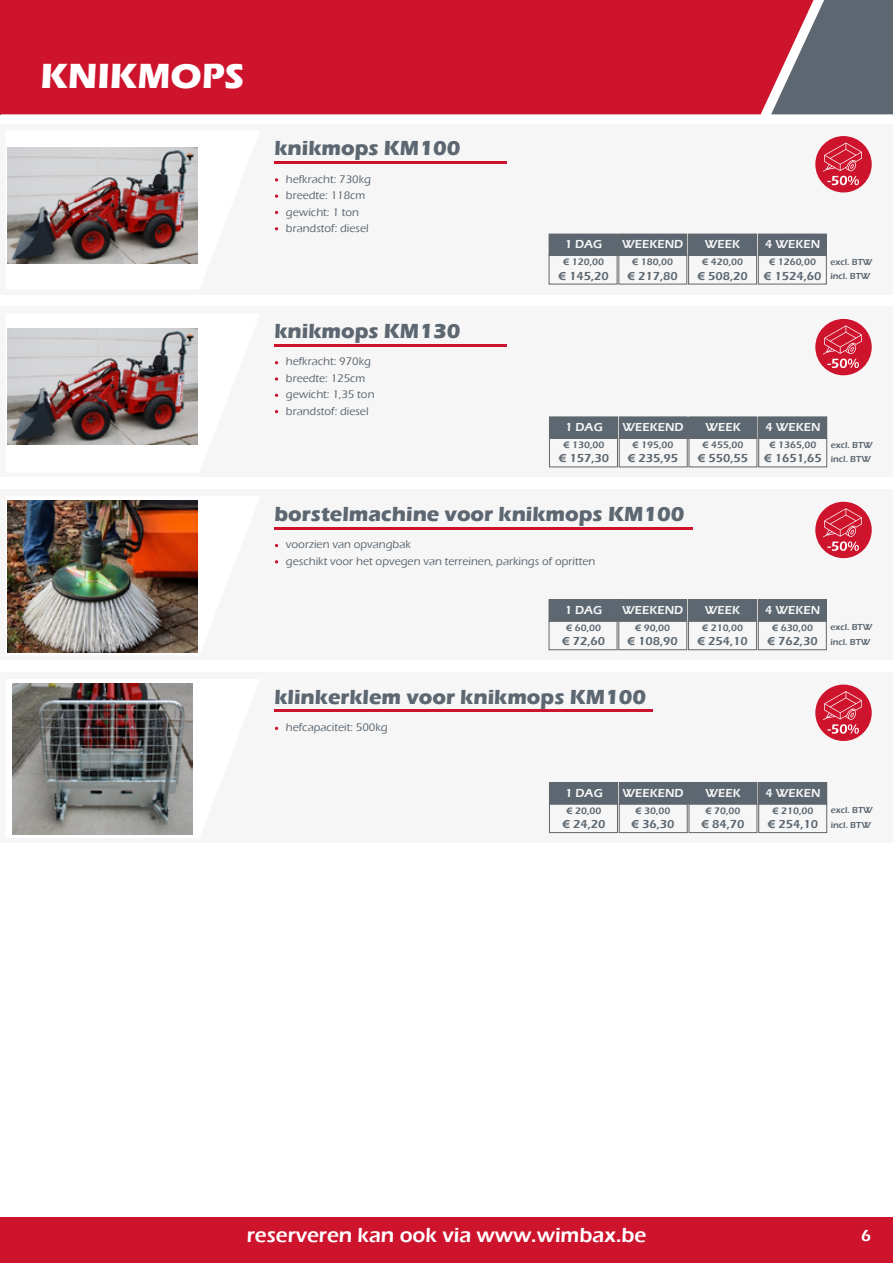
<style>
.page{position:relative;width:893px;height:1263px;background:#fff}
.page>*{position:absolute;margin:0;border:0;box-sizing:border-box;transform-origin:0 0}
.t1{font:700 36px "Eras ITC";color:#fff}
.t2{font:700 21px "Eras ITC";color:#5c6771}
.t3{font:600 21px "Eras ITC";color:#fff}
.t4{font:600 16.5px "Eras ITC";color:#fff}
.t5{font:600 12px "Eras ITC";color:#5c6771}
.t6{font:600 12px "Eras ITC";color:#f6f6f6}
.t7{font:500 11.4px/16.5px "Eras ITC";color:#5c6771}
.t8{font:600 9.75px "Eras ITC";color:#5c6771}
.t9{font:600 9px/14.4px "Eras ITC";color:#5c6771}
</style>
<div class="page">
<div style="left:0;top:1217px;width:893px;height:46px;background:#ce132d"></div>
<div style="left:0;top:0;width:771px;height:114px;background:#ce132d"></div>
<svg style="left:771px;top:0;width:122px;height:114px;background:#786772"></svg>
<div style="left:0;top:124px;width:893px;height:170px;background:#f6f6f6"></div>
<hr style="left:274px;top:161px;width:233px;height:2px;background:#ce132d">
<img style="left:8px;top:147px;width:190px;height:116px">
<div style="left:549px;top:234px;width:68px;height:21px;background:#5c6771"></div>
<div style="left:549px;top:255px;width:68px;height:29px;border:1px solid #63676b"></div>
<div style="left:619px;top:234px;width:68px;height:21px;background:#5c6771"></div>
<div style="left:619px;top:255px;width:68px;height:29px;border:1px solid #63676b"></div>
<div style="left:689px;top:234px;width:68px;height:21px;background:#5c6771"></div>
<div style="left:688px;top:255px;width:69px;height:29px;border:1px solid #63676b"></div>
<div style="left:758px;top:234px;width:68px;height:21px;background:#5c6771"></div>
<div style="left:758px;top:255px;width:68px;height:29px;border:1px solid #63676b"></div>
<div style="left:0;top:307px;width:893px;height:170px;background:#f6f6f6"></div>
<svg style="left:275px;top:377px;width:3px;height:4px"></svg>
<hr style="left:274px;top:344px;width:233px;height:2px;background:#ce132d">
<img style="left:8px;top:328px;width:190px;height:117px">
<div style="left:549px;top:417px;width:68px;height:21px;background:#5c6771"></div>
<div style="left:549px;top:438px;width:69px;height:29px;border:1px solid #63676b"></div>
<div style="left:619px;top:417px;width:68px;height:21px;background:#5c6771"></div>
<div style="left:619px;top:438px;width:68px;height:29px;border:1px solid #63676b"></div>
<div style="left:689px;top:417px;width:68px;height:21px;background:#5c6771"></div>
<div style="left:689px;top:438px;width:68px;height:29px;border:1px solid #63676b"></div>
<div style="left:759px;top:417px;width:68px;height:21px;background:#5c6771"></div>
<div style="left:758px;top:438px;width:69px;height:29px;border:1px solid #63676b"></div>
<div style="left:0;top:490px;width:893px;height:170px;background:#f6f6f6"></div>
<hr style="left:274px;top:527px;width:419px;height:2px;background:#ce132d">
<img style="left:8px;top:500px;width:190px;height:152px">
<div style="left:549px;top:600px;width:68px;height:21px;background:#5c6771"></div>
<div style="left:549px;top:599px;width:68px;height:22px;border:1px solid #63676b"></div>
<div style="left:549px;top:621px;width:68px;height:29px;border:1px solid #63676b"></div>
<div style="left:619px;top:600px;width:68px;height:21px;background:#5c6771"></div>
<div style="left:619px;top:599px;width:68px;height:22px;border:1px solid #63676b"></div>
<div style="left:619px;top:621px;width:68px;height:29px;border:1px solid #63676b"></div>
<div style="left:688px;top:600px;width:69px;height:21px;background:#5c6771"></div>
<div style="left:688px;top:599px;width:69px;height:22px;border:1px solid #63676b"></div>
<div style="left:688px;top:621px;width:69px;height:29px;border:1px solid #63676b"></div>
<div style="left:758px;top:600px;width:68px;height:21px;background:#5c6771"></div>
<div style="left:758px;top:599px;width:68px;height:22px;border:1px solid #63676b"></div>
<div style="left:758px;top:621px;width:68px;height:29px;border:1px solid #63676b"></div>
<div style="left:0;top:672px;width:893px;height:170px;background:#f6f6f6"></div>
<hr style="left:274px;top:710px;width:379px;height:2px;background:#ce132d">
<img style="left:13px;top:683px;width:180px;height:152px">
<div style="left:549px;top:782px;width:68px;height:22px;background:#5c6771"></div>
<div style="left:549px;top:804px;width:69px;height:29px;border:1px solid #63676b"></div>
<div style="left:619px;top:782px;width:68px;height:22px;background:#5c6771"></div>
<div style="left:619px;top:804px;width:68px;height:29px;border:1px solid #63676b"></div>
<div style="left:689px;top:782px;width:68px;height:22px;background:#5c6771"></div>
<div style="left:689px;top:804px;width:68px;height:29px;border:1px solid #63676b"></div>
<div style="left:759px;top:782px;width:68px;height:22px;background:#5c6771"></div>
<div style="left:758px;top:804px;width:69px;height:29px;border:1px solid #63676b"></div>
<div style="left:815px;top:136px;width:57px;height:56px;background:#ce132d;border-radius:50%"></div>
<svg style="left:823px;top:143px;width:39px;height:42px"></svg>
<div style="left:815px;top:319px;width:57px;height:56px;background:#ce132d;border-radius:50%"></div>
<svg style="left:823px;top:325px;width:39px;height:43px"></svg>
<div style="left:815px;top:502px;width:57px;height:56px;background:#ce132d;border-radius:50%"></div>
<svg style="left:823px;top:508px;width:39px;height:43px"></svg>
<div style="left:815px;top:684px;width:57px;height:57px;background:#ce132d;border-radius:50%"></div>
<svg style="left:823px;top:691px;width:39px;height:43px"></svg>
<h1 class="t1" style="left:40px;top:55px;width:206px">KNIKMOPS</h1>
<h2 class="t2" style="left:274px;top:136px;width:187px">knikmops KM100</h2>
<p class="t7" style="left:286px;top:171px;width:87px">hefkracht: 730kg breedte: 118cm gewicht: 1 ton brandstof: diesel</p>
<h2 class="t2" style="left:274px;top:319px;width:187px">knikmops KM130</h2>
<p class="t7" style="left:286px;top:353px;width:90px">hefkracht: 970kg breedte: 125cm gewicht: 1,35 ton brandstof: diesel</p>
<p class="t6" style="left:565px;top:237px;width:39px">1 DAG</p>
<p class="t6" style="left:622px;top:237px;width:63px">WEEKEND</p>
<p class="t6" style="left:705px;top:237px;width:37px">WEEK</p>
<p class="t6" style="left:765px;top:237px;width:57px">4 WEKEN</p>
<p class="t8" style="left:563px;top:256px;width:42px">€ 120,00</p>
<p class="t5" style="left:558px;top:269px;width:52px">€ 145,20</p>
<p class="t8" style="left:632px;top:256px;width:42px">€ 180,00</p>
<p class="t5" style="left:627px;top:269px;width:52px">€ 217,80</p>
<p class="t8" style="left:702px;top:256px;width:42px">€ 420,00</p>
<p class="t5" style="left:697px;top:269px;width:52px">€ 508,20</p>
<p class="t8" style="left:769px;top:256px;width:48px">€ 1260,00</p>
<p class="t5" style="left:764px;top:269px;width:59px">€ 1524,60</p>
<p class="t9" style="left:830px;top:255px;width:43px">excl. BTW incl. BTW</p>
<p class="t6" style="left:565px;top:420px;width:39px">1 DAG</p>
<p class="t6" style="left:622px;top:420px;width:63px">WEEKEND</p>
<p class="t6" style="left:705px;top:420px;width:37px">WEEK</p>
<p class="t6" style="left:765px;top:420px;width:57px">4 WEKEN</p>
<p class="t8" style="left:564px;top:439px;width:42px">€ 130,00</p>
<p class="t5" style="left:559px;top:452px;width:52px">€ 157,30</p>
<p class="t8" style="left:633px;top:439px;width:42px">€ 195,00</p>
<p class="t5" style="left:628px;top:452px;width:52px">€ 235,95</p>
<p class="t8" style="left:703px;top:439px;width:42px">€ 455,00</p>
<p class="t5" style="left:698px;top:452px;width:52px">€ 550,55</p>
<p class="t8" style="left:770px;top:439px;width:48px">€ 1365,00</p>
<p class="t5" style="left:764px;top:452px;width:59px">€ 1651,65</p>
<p class="t9" style="left:831px;top:437px;width:43px">excl. BTW incl. BTW</p>
<h2 class="t2" style="left:274px;top:502px;width:411px">borstelmachine voor knikmops KM100</h2>
<p class="t7" style="left:286px;top:536px;width:311px">voorzien van opvangbak<br>geschikt voor het opvegen van terreinen, parkings of opritten</p>
<p class="t6" style="left:565px;top:603px;width:39px">1 DAG</p>
<p class="t6" style="left:622px;top:603px;width:63px">WEEKEND</p>
<p class="t6" style="left:705px;top:603px;width:37px">WEEK</p>
<p class="t6" style="left:765px;top:603px;width:57px">4 WEKEN</p>
<p class="t8" style="left:566px;top:622px;width:36px">€ 60,00</p>
<p class="t5" style="left:562px;top:634px;width:44px">€ 72,60</p>
<p class="t8" style="left:635px;top:622px;width:36px">€ 90,00</p>
<p class="t5" style="left:627px;top:634px;width:52px">€ 108,90</p>
<p class="t8" style="left:702px;top:622px;width:42px">€ 210,00</p>
<p class="t5" style="left:697px;top:634px;width:52px">€ 254,10</p>
<p class="t8" style="left:772px;top:622px;width:42px">€ 630,00</p>
<p class="t5" style="left:767px;top:634px;width:52px">€ 762,30</p>
<p class="t9" style="left:830px;top:620px;width:43px">excl. BTW incl. BTW</p>
<h2 class="t2" style="left:274px;top:685px;width:373px">klinkerklem voor knikmops KM100</h2>
<p class="t7" style="left:286px;top:719px;width:103px">hefcapaciteit: 500kg</p>
<p class="t6" style="left:565px;top:786px;width:39px">1 DAG</p>
<p class="t6" style="left:622px;top:786px;width:63px">WEEKEND</p>
<p class="t6" style="left:705px;top:786px;width:37px">WEEK</p>
<p class="t6" style="left:765px;top:786px;width:57px">4 WEKEN</p>
<p class="t8" style="left:567px;top:805px;width:36px">€ 20,00</p>
<p class="t5" style="left:563px;top:817px;width:44px">€ 24,20</p>
<p class="t8" style="left:636px;top:805px;width:36px">€ 30,00</p>
<p class="t5" style="left:632px;top:817px;width:44px">€ 36,30</p>
<p class="t8" style="left:706px;top:805px;width:36px">€ 70,00</p>
<p class="t5" style="left:701px;top:817px;width:44px">€ 84,70</p>
<p class="t8" style="left:773px;top:805px;width:42px">€ 210,00</p>
<p class="t5" style="left:768px;top:817px;width:52px">€ 254,10</p>
<p class="t9" style="left:831px;top:803px;width:43px">excl. BTW incl. BTW</p>
<h2 class="t3" style="left:247px;top:1223px;width:401px">reserveren kan ook via www.wimbax.be</h2>
<h3 class="t4" style="left:861px;top:1226px;width:12px">6</h3>
</div>
